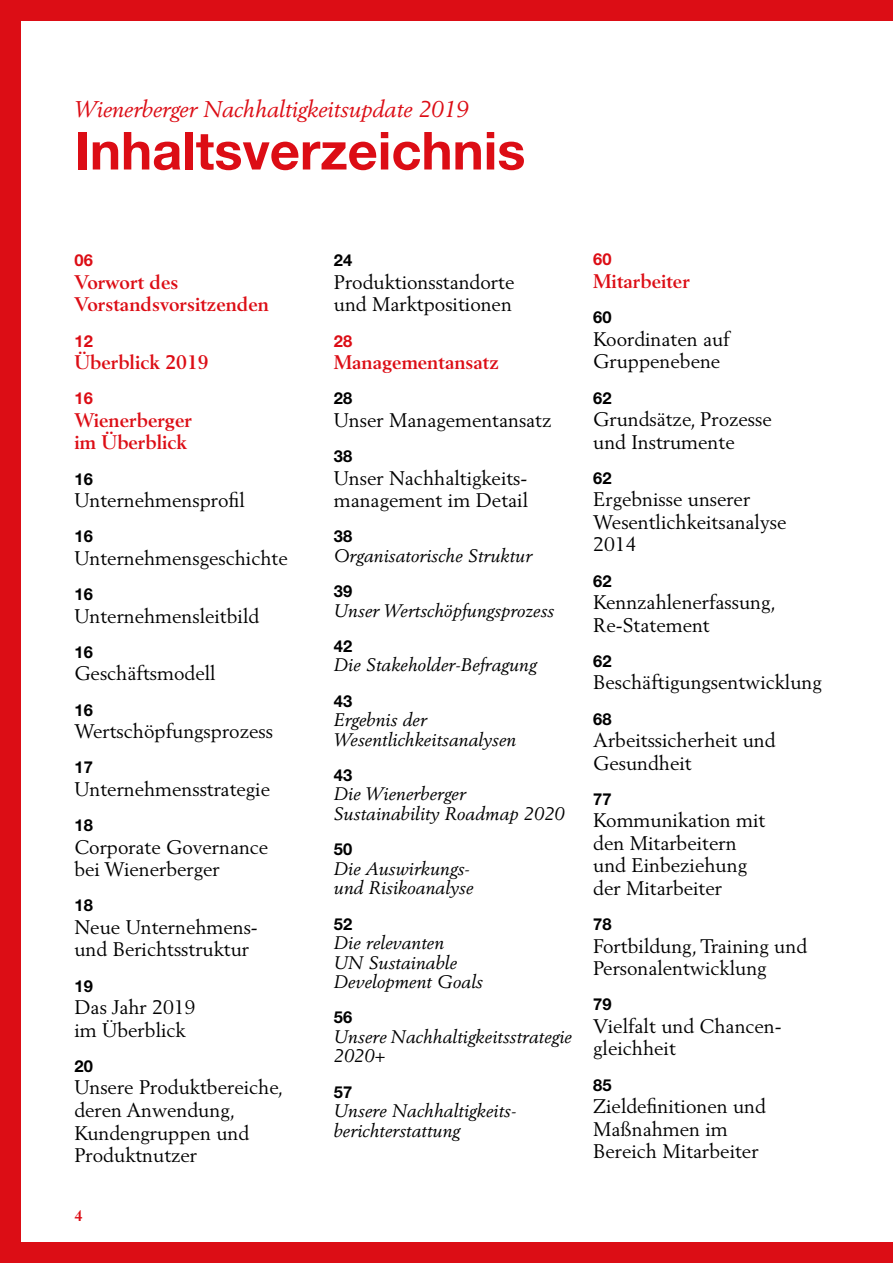
<style>
.page{position:relative;width:893px;height:1263px;background:#dc0d15}
.page>*{position:absolute;margin:0;border:0;box-sizing:border-box;transform-origin:0 0}
.t1{font:700 52.5px "Helvetica Neue LT Std";color:#dc0d15}
.t2{font:italic 22.5px "Berling LT";color:#dc0d15}
.t3{font:19.5px/22.5px "Berling LT";color:#000}
.t4{font:700 19.5px/22.5px "Berling LT";color:#dc0d15}
.t5{font:italic 18px/19.5px "Berling LT";letter-spacing:.01em;color:#000}
.t6{font:700 16.5px "Helvetica Neue LT Std";letter-spacing:.01em;color:#000}
.t7{font:700 16.5px "Helvetica Neue LT Std";letter-spacing:.01em;color:#dc0d15}
.t8{font:700 15px "Berling LT";color:#dc0d15}
</style>
<div class="page">
<div style="left:21px;top:21px;width:872px;height:1221px;background:#fff"></div>
<p class="t2" style="left:74px;top:96px;width:396px">Wienerberger Nachhaltigkeitsupdate 2019</p>
<h1 class="t1" style="left:74px;top:118px;width:453px">Inhaltsverzeichnis</h1>
<p class="t7" style="left:74px;top:250px;width:20px">06</p>
<p class="t4" style="left:74px;top:271px;width:196px">Vorwort des<br>Vorstandsvorsitzenden</p>
<p class="t7" style="left:74px;top:330px;width:20px">12</p>
<p class="t4" style="left:74px;top:351px;width:136px">Überblick 2019</p>
<p class="t7" style="left:74px;top:388px;width:20px">16</p>
<p class="t4" style="left:74px;top:409px;width:119px">Wienerberger im Überblick</p>
<p class="t6" style="left:74px;top:468px;width:20px">16</p>
<p class="t3" style="left:74px;top:489px;width:172px">Unternehmensprofil</p>
<p class="t6" style="left:74px;top:526px;width:20px">16</p>
<p class="t3" style="left:74px;top:546px;width:215px">Unternehmensgeschichte</p>
<p class="t6" style="left:74px;top:584px;width:20px">16</p>
<p class="t3" style="left:74px;top:604px;width:186px">Unternehmensleitbild</p>
<p class="t6" style="left:74px;top:642px;width:20px">16</p>
<p class="t3" style="left:74px;top:662px;width:143px">Geschäftsmodell</p>
<p class="t6" style="left:74px;top:699px;width:20px">16</p>
<p class="t3" style="left:74px;top:720px;width:200px">Wertschöpfungsprozess</p>
<p class="t6" style="left:74px;top:757px;width:20px">17</p>
<p class="t3" style="left:74px;top:778px;width:197px">Unternehmensstrategie</p>
<p class="t6" style="left:74px;top:815px;width:20px">18</p>
<p class="t3" style="left:74px;top:835px;width:195px">Corporate Governance bei Wienerberger</p>
<p class="t6" style="left:74px;top:895px;width:20px">18</p>
<p class="t3" style="left:74px;top:916px;width:184px">Neue Unternehmens&shy;und Berichtsstruktur</p>
<p class="t6" style="left:74px;top:976px;width:20px">19</p>
<p class="t3" style="left:74px;top:996px;width:123px">Das Jahr 2019 im Überblick</p>
<p class="t6" style="left:74px;top:1056px;width:20px">20</p>
<p class="t3" style="left:74px;top:1076px;width:210px">Unsere Produktbereiche, deren Anwendung,<br>Kundengruppen und<br>Produktnutzer</p>
<p class="t8" style="left:74px;top:1207px;width:10px">4</p>
<p class="t6" style="left:334px;top:250px;width:20px">24</p>
<p class="t3" style="left:334px;top:271px;width:182px">Produktionsstandorte und Marktpositionen</p>
<p class="t7" style="left:334px;top:331px;width:20px">28</p>
<p class="t4" style="left:334px;top:351px;width:166px">Managementansatz</p>
<p class="t6" style="left:334px;top:388px;width:20px">28</p>
<p class="t3" style="left:334px;top:409px;width:219px">Unser Managementansatz</p>
<p class="t6" style="left:334px;top:446px;width:20px">38</p>
<p class="t3" style="left:334px;top:466px;width:196px">Unser Nachhaltigkeits&shy;management im Detail</p>
<p class="t6" style="left:334px;top:526px;width:20px">38</p>
<p class="t5" style="left:334px;top:546px;width:200px">Organisatorische Struktur</p>
<p class="t6" style="left:334px;top:581px;width:20px">39</p>
<p class="t5" style="left:334px;top:601px;width:222px">Unser Wertschöpfungsprozess</p>
<p class="t6" style="left:334px;top:636px;width:20px">42</p>
<p class="t5" style="left:334px;top:655px;width:204px">Die Stakeholder-Befragung</p>
<p class="t6" style="left:334px;top:691px;width:20px">43</p>
<p class="t5" style="left:334px;top:710px;width:184px">Ergebnis der<br>Wesentlichkeitsanalysen</p>
<p class="t6" style="left:334px;top:765px;width:20px">43</p>
<p class="t5" style="left:334px;top:784px;width:232px">Die Wienerberger<br>Sustainability Roadmap 2020</p>
<p class="t6" style="left:334px;top:839px;width:20px">50</p>
<p class="t5" style="left:334px;top:859px;width:141px">Die Auswirkungs&shy;und Risikoanalyse</p>
<p class="t6" style="left:334px;top:913px;width:20px">52</p>
<p class="t5" style="left:334px;top:933px;width:151px">Die relevanten<br>UN Sustainable<br>Development Goals</p>
<p class="t6" style="left:334px;top:1007px;width:20px">56</p>
<p class="t5" style="left:334px;top:1027px;width:240px">Unsere Nachhaltigkeitsstrategie<br>2020+</p>
<p class="t6" style="left:334px;top:1081px;width:20px">57</p>
<p class="t5" style="left:334px;top:1101px;width:184px">Unsere Nachhaltigkeits&shy;berichterstattung</p>
<p class="t7" style="left:593px;top:249px;width:20px">60</p>
<p class="t4" style="left:593px;top:270px;width:98px">Mitarbeiter</p>
<p class="t6" style="left:593px;top:307px;width:20px">60</p>
<p class="t3" style="left:593px;top:327px;width:138px">Koordinaten auf<br>Gruppenebene</p>
<p class="t6" style="left:593px;top:387px;width:20px">62</p>
<p class="t3" style="left:593px;top:408px;width:180px">Grundsätze, Prozesse und Instrumente</p>
<p class="t6" style="left:593px;top:468px;width:20px">62</p>
<p class="t3" style="left:593px;top:488px;width:195px">Ergebnisse unserer<br>Wesentlichkeitsanalyse<br>2014</p>
<p class="t6" style="left:593px;top:570px;width:20px">62</p>
<p class="t3" style="left:593px;top:591px;width:184px">Kennzahlenerfassung,<br>Re-Statement</p>
<p class="t6" style="left:593px;top:651px;width:20px">62</p>
<p class="t3" style="left:593px;top:671px;width:230px">Beschäftigungsentwicklung</p>
<p class="t6" style="left:593px;top:708px;width:20px">68</p>
<p class="t3" style="left:593px;top:729px;width:184px">Arbeitssicherheit und<br>Gesundheit</p>
<p class="t6" style="left:593px;top:789px;width:20px">77</p>
<p class="t3" style="left:593px;top:809px;width:174px">Kommunikation mit den Mitarbeitern und Einbeziehung der Mitarbeiter</p>
<p class="t6" style="left:593px;top:914px;width:20px">78</p>
<p class="t3" style="left:593px;top:934px;width:215px">Fortbildung, Training und<br>Personalentwicklung</p>
<p class="t6" style="left:593px;top:994px;width:20px">79</p>
<p class="t3" style="left:593px;top:1014px;width:190px">Vielfalt und Chancen&shy;gleichheit</p>
<p class="t6" style="left:593px;top:1074px;width:20px">85</p>
<p class="t3" style="left:593px;top:1095px;width:174px">Zieldefinitionen und<br>Maßnahmen im<br>Bereich Mitarbeiter</p>
</div>
